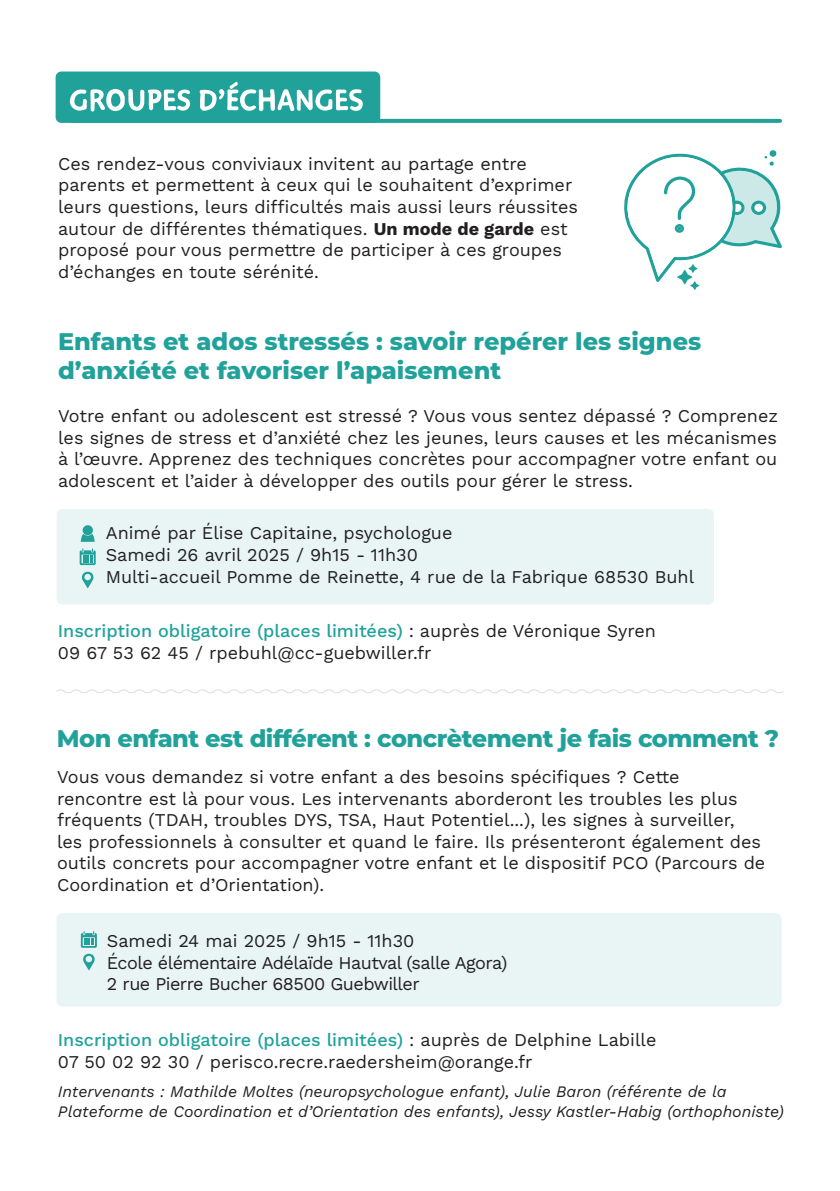
<style>
.page{position:relative;width:840px;height:1191px;background:#fff}
.page>*{position:absolute;margin:0;border:0;box-sizing:border-box;transform-origin:0 0}
.t1{font:800 24px/28.8px "Montserrat";letter-spacing:-.005em;color:#20a29b}
.t2{font:18px/21.6px "Work Sans";color:#231f20}
.t3{font:18px/21.6px "Work Sans";letter-spacing:-.03em;color:#231f20}
.t4{font:italic 16px/19.2px "Work Sans";color:#231f20}
.s1{font-weight:700}
.s2{font-weight:500;color:#20a29b}
</style>
<div class="page">
<svg style="left:56px;top:689px;width:727px;height:4px"></svg>
<svg style="left:377px;top:119px;width:402px;height:4px;background:#26a49e"></svg>
<div style="left:56px;top:72px;width:324px;height:51px;background:#20a29b;border-radius:6px"></div>
<div style="left:56px;top:913px;width:725px;height:93px;background:#e9f5f5;border-radius:6px"></div>
<div style="left:57px;top:509px;width:656px;height:95px;background:#e9f5f5;border-radius:6px"></div>
<svg style="left:80px;top:548px;width:16px;height:17px"></svg>
<svg style="left:82px;top:571px;width:11px;height:17px"></svg>
<svg style="left:81px;top:525px;width:13px;height:17px"></svg>
<svg style="left:70px;top:82px;width:292px;height:30px"></svg>
<svg style="left:81px;top:931px;width:16px;height:16px"></svg>
<svg style="left:83px;top:953px;width:12px;height:17px"></svg>
<svg style="left:624px;top:152px;width:158px;height:138px"></svg>
<p class="t2" style="left:58px;top:152px;width:521px">Ces rendez-vous conviviaux invitent au partage entre parents et permettent à ceux qui le souhaitent d’exprimer leurs questions, leurs difficultés mais aussi leurs réussites autour de différentes thématiques. <span class="s1">Un mode de garde</span> est proposé pour vous permettre de participer à ces groupes d’échanges en toute sérénité.</p>
<h1 class="t1" style="left:58px;top:325px;width:644px">Enfants et ados stressés : savoir repérer les signes d’anxiété et favoriser l’apaisement</h1>
<p class="t2" style="left:58px;top:404px;width:721px;text-align:justify">Votre enfant ou adolescent est stressé ? Vous vous sentez dépassé ? Comprenez les signes de stress et d’anxiété chez les jeunes, leurs causes et les mécanismes à l’œuvre. Apprenez des techniques concrètes pour accompagner votre enfant ou adolescent et l’aider à développer des outils pour gérer le stress.</p>
<p class="t2" style="left:106px;top:521px;width:589px">Animé par Élise Capitaine, psychologue<br>Samedi 26 avril 2025 / 9h15 - 11h30<br>Multi-accueil Pomme de Reinette, 4 rue de la Fabrique 68530 Buhl</p>
<p class="t2" style="left:58px;top:619px;width:599px"><span class="s2">Inscription obligatoire (places limitées)</span> : auprès de Véronique Syren<br>09 67 53 62 45 / rpebuhl@cc-guebwiller.fr</p>
<h1 class="t1" style="left:57px;top:723px;width:723px">Mon enfant est différent : concrètement je fais comment ?</h1>
<p class="t2" style="left:57px;top:765px;width:709px">Vous vous demandez si votre enfant a des besoins spécifiques ? Cette rencontre est là pour vous. Les intervenants aborderont les troubles les plus fréquents (TDAH, troubles DYS, TSA, Haut Potentiel...), les signes à surveiller,<br>les professionnels à consulter et quand le faire. Ils présenteront également des outils concrets pour accompagner votre enfant et le dispositif PCO (Parcours de Coordination et d’Orientation).</p>
<p class="t3" style="left:107px;top:929px;width:402px">Samedi 24 mai 2025 / 9h15 - 11h30<br>École élémentaire Adélaïde Hautval (salle Agora)<br>2 rue Pierre Bucher 68500 Guebwiller</p>
<p class="t2" style="left:58px;top:1028px;width:599px"><span class="s2">Inscription obligatoire (places limitées)</span> : auprès de Delphine Labille<br>07 50 02 92 30 / perisco.recre.raedersheim@orange.fr</p>
<p class="t4" style="left:58px;top:1081px;width:727px">Intervenants : Mathilde Moltes (neuropsychologue enfant), Julie Baron (référente de la<br>Plateforme de Coordination et d’Orientation des enfants), Jessy Kastler-Habig (orthophoniste)</p>
</div>
